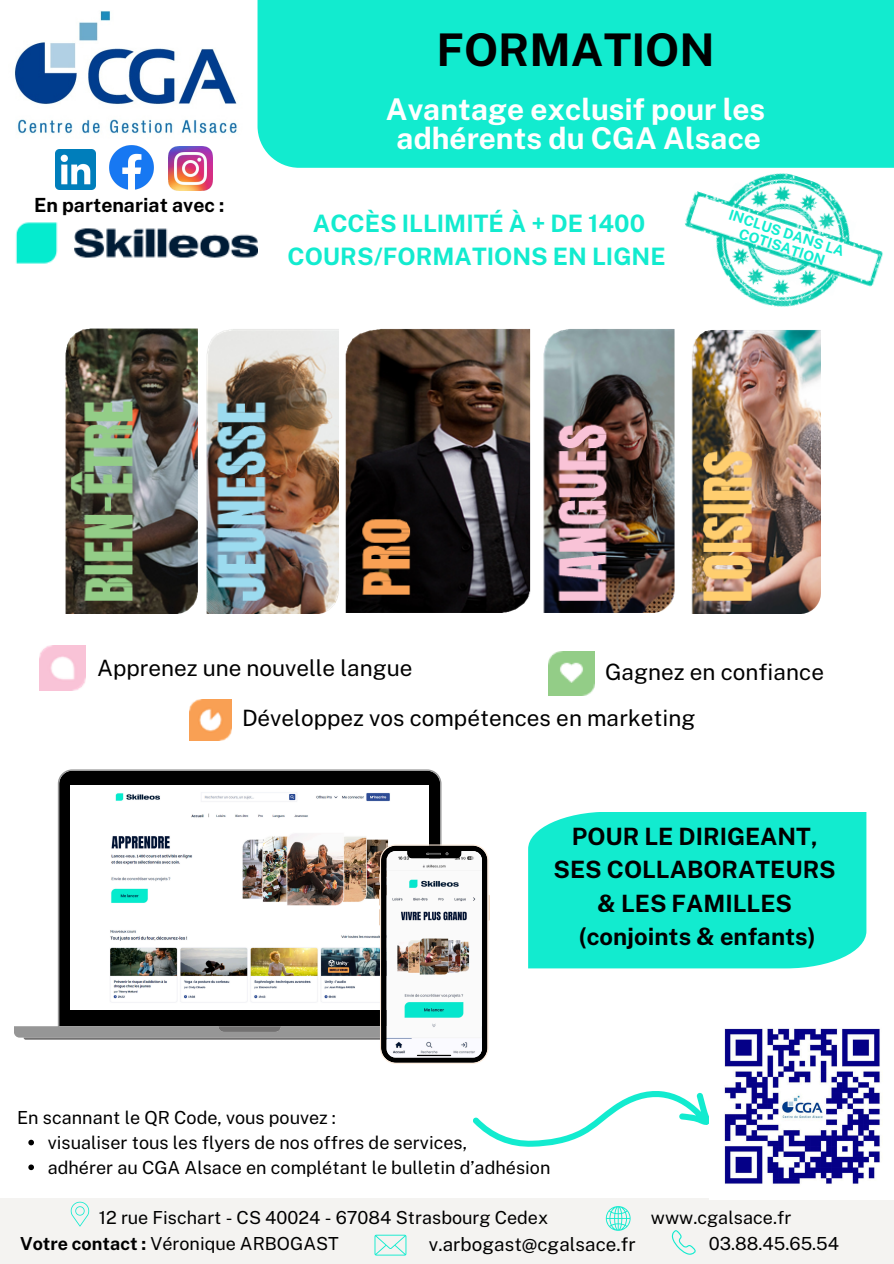
<style>
.page{position:relative;width:894px;height:1264px;background:#fff}
.page>*{position:absolute;margin:0;border:0;box-sizing:border-box;transform-origin:0 0}
.t1{font:700 45px "Public Sans";color:#000}
.t2{font:700 30px/29.2px "Public Sans";color:#fff;text-align:center}
.t3{font:700 24px/32.7px "Public Sans";color:#12ebcf;text-align:center}
.t4{font:700 23.85px/33.3px "Public Sans";color:#000;text-align:center}
.t5{font:22.5px "Public Sans";color:#000}
.t6{font:700 19.5px "Public Sans";color:#000}
.t7{font:18.75px "Public Sans";color:#000}
.t8{font:18px "Public Sans";color:#000}
.t9{font:700 14.25px/14.7px "Public Sans";color:#12ebcf;text-align:center}
.s1{font-weight:700}
</style>
<div class="page">
<div style="left:257px;top:0;width:636px;height:168px;background:#12ebcf"></div>
<img style="left:15px;top:222px;width:243px;height:42px">
<img style="left:8px;top:5px;width:234px;height:137px;border-radius:16px">
<div style="left:0;top:1197px;width:893px;height:66px;background:#f4f3f1"></div>
<svg style="left:374px;top:1234px;width:32px;height:21px"></svg>
<svg style="left:671px;top:1230px;width:25px;height:24px"></svg>
<svg style="left:71px;top:1201px;width:18px;height:25px"></svg>
<svg style="left:605px;top:1206px;width:25px;height:24px"></svg>
<svg style="left:14px;top:769px;width:428px;height:268px"></svg>
<img style="left:71px;top:785px;width:357px;height:59px">
<img style="left:24px;top:844px;width:465px;height:219px">
<div style="left:528px;top:812px;width:338px;height:156px;background:#12ebcf"></div>
<svg style="left:473px;top:1091px;width:236px;height:56px"></svg>
<img style="left:66px;top:328px;width:272px;height:285px">
<img style="left:345px;top:328px;width:475px;height:285px">
<svg style="left:28px;top:1139px;width:6px;height:6px"></svg>
<svg style="left:28px;top:1164px;width:6px;height:6px"></svg>
<img style="left:649px;top:167px;width:244px;height:175px">
<img style="left:709px;top:1028px;width:184px;height:171px">
<img style="left:39px;top:646px;width:47px;height:45px">
<img style="left:548px;top:651px;width:46px;height:44px">
<img style="left:189px;top:699px;width:42px;height:41px">
<img style="left:109px;top:146px;width:44px;height:43px">
<img style="left:56px;top:150px;width:39px;height:39px">
<img style="left:168px;top:146px;width:44px;height:44px">
<h6 class="t6" style="left:34px;top:193px;width:192px">En partenariat avec :</h6>
<h1 class="t1" style="left:436px;top:23px;width:280px">FORMATION</h1>
<h2 class="t2" style="left:386px;top:95px;width:381px">Avantage exclusif pour les adhérents du CGA Alsace</h2>
<h3 class="t3" style="left:287px;top:207px;width:379px">ACCÈS ILLIMITÉ À + DE 1400<br>COURS/FORMATIONS EN LIGNE</h3>
<p class="t9" style="left:731px;top:207px;width:122px;rotate:18deg">INCLUS DANS LA<br>COTISATION</p>
<p class="t5" style="left:97px;top:655px;width:316px">Apprenez une nouvelle langue</p>
<p class="t5" style="left:605px;top:659px;width:220px">Gagnez en confiance</p>
<p class="t5" style="left:242px;top:705px;width:455px">Développez vos compétences en marketing</p>
<h3 class="t4" style="left:553px;top:819px;width:284px">POUR LE DIRIGEANT,<br>SES COLLABORATEURS &amp; LES FAMILLES (conjoints &amp; enfants)</h3>
<p class="t8" style="left:17px;top:1106px;width:320px">En scannant le QR Code, vous pouvez :</p>
<h5 class="t8" style="left:48px;top:1131px;width:421px">visualiser tous les flyers de nos offres de services,</h5>
<p class="t8" style="left:48px;top:1156px;width:504px">adhérer au CGA Alsace en complétant le bulletin d’adhésion</p>
<p class="t8" style="left:99px;top:1206px;width:451px">12 rue Fischart - CS 40024 - 67084 Strasbourg Cedex</p>
<p class="t8" style="left:650px;top:1206px;width:142px">www.cgalsace.fr</p>
<h5 class="t8" style="left:20px;top:1232px;width:320px"><span class="s1">Votre contact :</span> Véronique ARBOGAST</h5>
<p class="t7" style="left:429px;top:1233px;width:208px">v.arbogast@cgalsace.fr</p>
<p class="t8" style="left:708px;top:1232px;width:132px">03.88.45.65.54</p>
</div>
